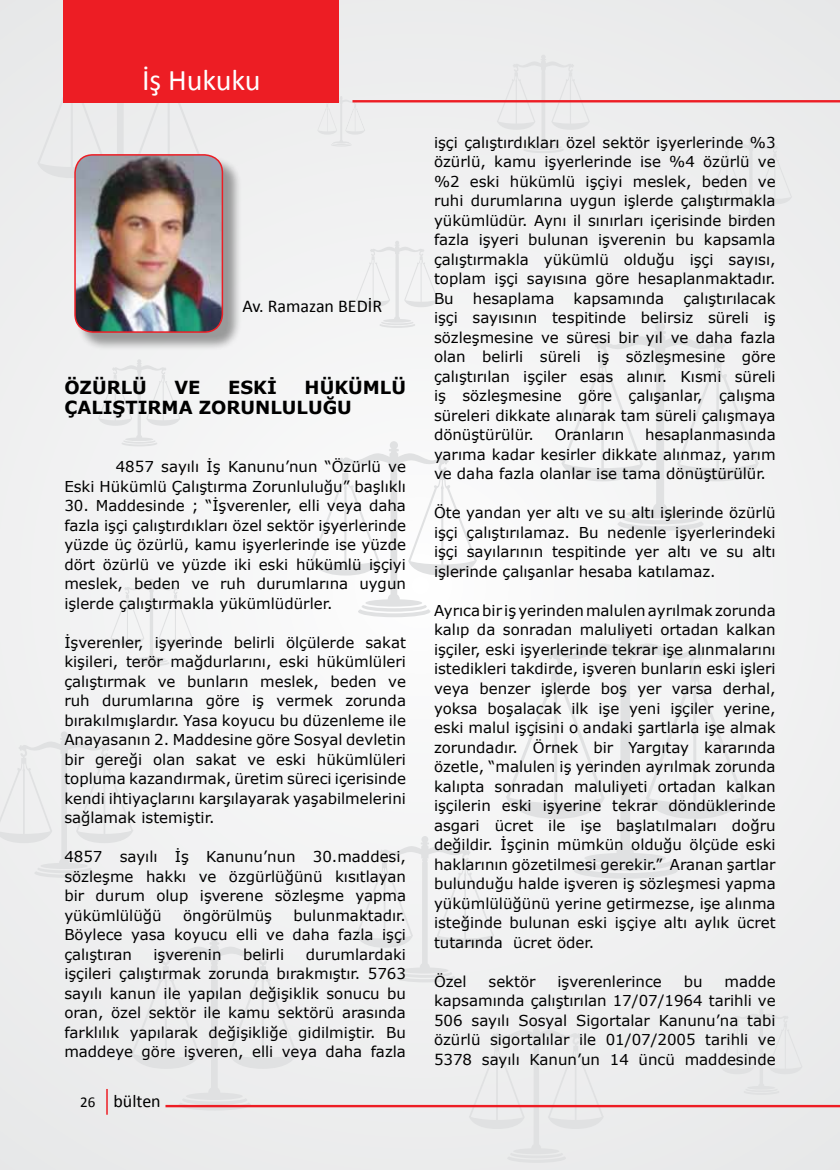
<style>
.page{position:relative;width:840px;height:1170px;background:#fff}
.page>*{position:absolute;margin:0;border:0;box-sizing:border-box;transform-origin:0 0}
.t1{font:30px "Calibri";color:#fff}
.t2{font:700 18px/19.5px "Verdana";color:#000}
.t3{font:18px "Calibri";color:#000}
.t4{font:15px/19.5px "Verdana";color:#000;text-align:justify}
.s1{font-size:15px}
</style>
<div class="page">
<div style="left:0;top:0;width:840px;height:1169px;background:#f0f0f1"></div>
<svg style="left:37px;top:97px;width:166px;height:81px"></svg>
<svg style="left:311px;top:441px;width:166px;height:176px"></svg>
<svg style="left:131px;top:935px;width:166px;height:175px"></svg>
<svg style="left:720px;top:1008px;width:82px;height:86px"></svg>
<svg style="left:710px;top:138px;width:82px;height:87px"></svg>
<svg style="left:356px;top:241px;width:82px;height:87px"></svg>
<svg style="left:111px;top:579px;width:81px;height:87px"></svg>
<svg style="left:98px;top:359px;width:82px;height:87px"></svg>
<svg style="left:506px;top:626px;width:238px;height:252px"></svg>
<svg style="left:497px;top:55px;width:93px;height:98px"></svg>
<svg style="left:562px;top:322px;width:197px;height:209px"></svg>
<svg style="left:0;top:732px;width:133px;height:145px"></svg>
<svg style="left:356px;top:836px;width:138px;height:146px"></svg>
<svg style="left:469px;top:1020px;width:135px;height:142px"></svg>
<svg style="left:317px;top:96px;width:48px;height:50px"></svg>
<hr style="left:165px;top:1104px;width:675px;height:3px;background:#ed1d24">
<div style="left:63px;top:0;width:276px;height:102px;background:#ed1d24"></div>
<hr style="left:106px;top:1088px;width:2px;height:26px;background:#ed1d24">
<hr style="left:352px;top:100px;width:488px;height:2px;background:#ed1d24">
<div style="left:77px;top:156px;width:165px;height:195px;background:#000;opacity:.37"></div>
<img style="left:75px;top:155px;width:147px;height:177px">
<div style="left:74px;top:154px;width:149px;height:179px;border:2px solid #ed1d24;border-radius:18px"></div>
<h1 class="t1" style="left:142px;top:61px;width:120px">İş Hukuku</h1>
<p class="t3" style="left:242px;top:294px;width:141px">Av. Ramazan BEDİR</p>
<p class="t2" style="left:64px;top:377px;width:84px">ÖZÜRLÜ</p>
<p class="t2" style="left:174px;top:377px;width:28px">VE</p>
<p class="t2" style="left:228px;top:377px;width:50px">ESKİ</p>
<p class="t2" style="left:64px;top:377px;width:343px;text-indent:240px">HÜKÜMLÜ<br>ÇALIŞTIRMA ZORUNLULUĞU</p>
<p class="t4" style="left:64px;top:456px;width:343px;text-align:right">4857 sayılı İş Kanunu’nun “Özürlü ve<br>Eski Hükümlü Çalıştırma Zorunluluğu” başlıklı</p>
<p class="t4" style="left:64px;top:495px;width:343px">30. Maddesinde ; “İşverenler, elli veya daha fazla işçi çalıştırdıkları özel sektör işyerlerinde yüzde üç özürlü, kamu işyerlerinde ise yüzde dört özürlü ve yüzde iki eski hükümlü işçiyi meslek, beden ve ruh durumlarına uygun işlerde çalıştırmakla yükümlüdürler.</p>
<p class="t4" style="left:64px;top:632px;width:343px">İşverenler, işyerinde belirli ölçülerde sakat kişileri, terör mağdurlarını, eski hükümlüleri çalıştırmak ve bunların meslek, beden ve ruh durumlarına göre iş vermek zorunda bırakılmışlardır. Yasa koyucu bu düzenleme ile Anayasanın 2. Maddesine göre Sosyal devletin bir gereği olan sakat ve eski hükümlüleri topluma kazandırmak, üretim süreci içerisinde kendi ihtiyaçlarını karşılayarak yaşabilmelerini sağlamak istemiştir.</p>
<p class="t4" style="left:64px;top:846px;width:343px">4857 sayılı İş Kanunu’nun 30.maddesi, sözleşme hakkı ve özgürlüğünü kısıtlayan bir durum olup işverene sözleşme yapma yükümlülüğü</p>
<p class="t4" style="left:64px;top:905px;width:343px;text-indent:229px">bulunmaktadır.<br>Böylece yasa koyucu elli ve daha fazla işçi çalıştıran</p>
<p class="t4" style="left:183px;top:905px;width:90px">öngörülmüş</p>
<p class="t4" style="left:64px;top:944px;width:343px;text-indent:241px">durumlardaki işçileri çalıştırmak zorunda bırakmıştır. 5763 sayılı kanun ile yapılan değişiklik sonucu bu oran, özel sektör ile kamu sektörü arasında farklılık yapılarak değişikliğe gidilmiştir. Bu maddeye göre işveren, elli veya daha fazla</p>
<p class="t4" style="left:153px;top:944px;width:70px">işverenin</p>
<p class="t4" style="left:243px;top:944px;width:43px">belirli</p>
<p class="t3" style="left:80px;top:1089px;width:82px"><span class="s1">26</span> bülten</p>
<p class="t4" style="left:434px;top:132px;width:343px">işçi çalıştırdıkları özel sektör işyerlerinde %3 özürlü, kamu işyerlerinde ise %4 özürlü ve %2 eski hükümlü işçiyi meslek, beden ve ruhi durumlarına uygun işlerde çalıştırmakla yükümlüdür. Aynı il sınırları içerisinde birden fazla işyeri bulunan işverenin bu kapsamla çalıştırmakla yükümlü olduğu işçi sayısı, toplam işçi sayısına göre hesaplanmaktadır.<br>Bu</p>
<p class="t4" style="left:434px;top:288px;width:343px;text-indent:249px">çalıştırılacak işçi sayısının tespitinde belirsiz süreli iş sözleşmesine ve süresi bir yıl ve daha fazla olan belirli süreli iş sözleşmesine göre çalıştırılan işçiler esas alınır. Kısmi süreli iş sözleşmesine göre çalışanlar, çalışma süreleri dikkate alınarak tam süreli çalışmaya dönüştürülür.</p>
<p class="t4" style="left:473px;top:288px;width:83px">hesaplama</p>
<p class="t4" style="left:573px;top:288px;width:92px">kapsamında</p>
<p class="t4" style="left:434px;top:424px;width:343px;text-indent:211px">hesaplanmasında yarıma kadar kesirler dikkate alınmaz, yarım ve daha fazla olanlar ise tama dönüştürülür.</p>
<p class="t4" style="left:434px;top:502px;width:343px">Öte yandan yer altı ve su altı işlerinde özürlü işçi çalıştırılamaz. Bu nedenle işyerlerindeki işçi sayılarının tespitinde yer altı ve su altı işlerinde çalışanlar hesaba katılamaz.</p>
<p class="t4" style="left:434px;top:600px;width:343px">Ayrıca bir iş yerinden malulen ayrılmak zorunda kalıp da sonradan maluliyeti ortadan kalkan işçiler, eski işyerlerinde tekrar işe alınmalarını istedikleri takdirde, işveren bunların eski işleri veya benzer işlerde boş yer varsa derhal, yoksa boşalacak ilk işe yeni işçiler yerine, eski malul işçisini o andaki şartlarla işe almak zorundadır. Örnek bir Yargıtay kararında özetle, “malulen iş yerinden ayrılmak zorunda kalıpta sonradan maluliyeti ortadan kalkan işçilerin eski işyerine tekrar döndüklerinde asgari ücret ile işe başlatılmaları doğru değildir. İşçinin mümkün olduğu ölçüde eski haklarının gözetilmesi gerekir.” Aranan şartlar bulunduğu halde işveren iş sözleşmesi yapma yükümlülüğünü yerine getirmezse, işe alınma isteğinde bulunan eski işçiye altı aylık ücret tutarında ücret öder.</p>
<p class="t4" style="left:434px;top:970px;width:34px">Özel</p>
<p class="t4" style="left:488px;top:970px;width:49px">sektör</p>
<p class="t4" style="left:557px;top:970px;width:106px">işverenlerince</p>
<p class="t4" style="left:683px;top:970px;width:20px">bu</p>
<p class="t4" style="left:555px;top:424px;width:71px">Oranların</p>
<p class="t4" style="left:434px;top:970px;width:343px;text-indent:290px">madde kapsamında çalıştırılan 17/07/1964 tarihli ve 506 sayılı Sosyal Sigortalar Kanunu’na tabi özürlü sigortalılar ile 01/07/2005 tarihli ve 5378 sayılı Kanun’un 14 üncü maddesinde</p>
</div>
